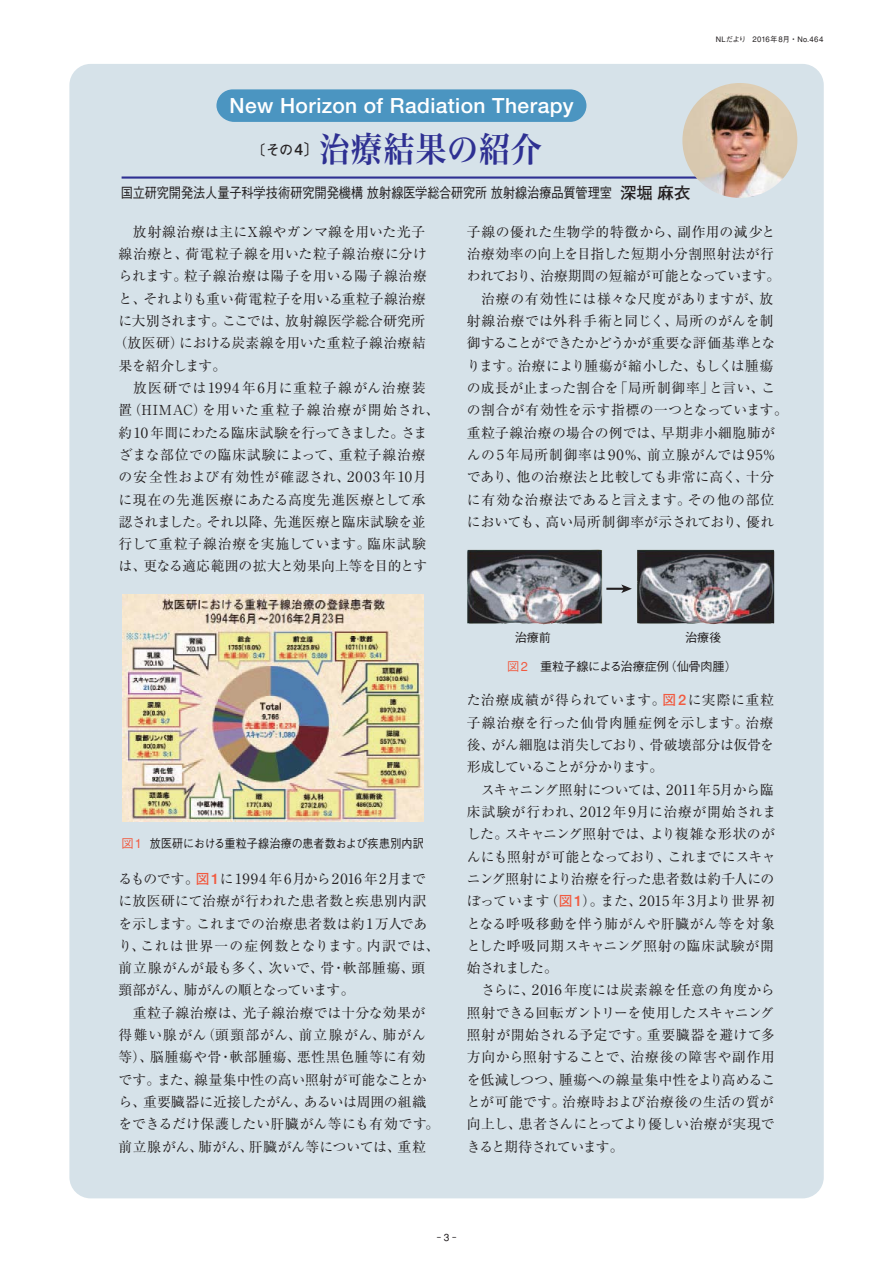
<style>
.page{position:relative;width:893px;height:1263px;background:#fff}
.page>*{position:absolute;margin:0;border:0;box-sizing:border-box;transform-origin:0 0}
.t1{font:34.5px "Hira Min Pro W6 90 msp RKSJ H";letter-spacing:.025em;color:#2e3092;scale:.9 1}
.t2{font:21px "Futo Go B101 Bold 90 msp RKSJ H";letter-spacing:.02em;color:#fff}
.t3{font:14.25px "Gothic BBB Medium 90 msp RKSJ H";letter-spacing:-.015em;color:#231f20;scale:.86 1}
.t4{font:13.8px/22.4px "Ryumin regular 90 msp RKSJ H";letter-spacing:.015em;color:#231f20}
.t5{font:13.8px "Ryumin regular 90 msp RKSJ H";letter-spacing:.065em;color:#231f20}
.t6{font:13.8px "Ryumin regular 90 msp RKSJ H";letter-spacing:-.04em;color:#231f20}
.t7{font:13.8px "Ryumin regular 90 msp RKSJ H";letter-spacing:.075em;color:#231f20}
.t8{font:13.8px "Ryumin regular 90 msp RKSJ H";letter-spacing:-.03em;color:#231f20}
.t9{font:13.8px "Ryumin regular 90 msp RKSJ H";letter-spacing:-.01em;color:#231f20}
.t10{font:13.8px "Ryumin regular 90 msp RKSJ H";letter-spacing:.07em;color:#231f20}
.t11{font:13.8px "Ryumin regular 90 msp RKSJ H";letter-spacing:-.005em;color:#231f20}
.t12{font:13.8px "Ryumin regular 90 msp RKSJ H";letter-spacing:-.025em;color:#231f20}
.t13{font:13.8px "Ryumin regular 90 msp RKSJ H";letter-spacing:.05em;color:#231f20}
.t14{font:13.8px "Ryumin regular 90 msp RKSJ H";letter-spacing:.04em;color:#231f20}
.t15{font:13.8px "Ryumin regular 90 msp RKSJ H";letter-spacing:.035em;color:#231f20}
.t16{font:13.8px "Ryumin regular 90 msp RKSJ H";letter-spacing:-.035em;color:#231f20}
.t17{font:13.5px "Futo Go B101 Bold 90 msp RKSJ H";color:#231f20}
.t18{font:12.15px "Gothic BBB Medium 90 msp RKSJ H";letter-spacing:-.015em;color:#231f20;scale:.91 1}
.t19{font:12.15px "Gothic BBB Medium 90 msp RKSJ H";letter-spacing:-.015em;color:#231f20}
.t20{font:9.75px "Gothic BBB Medium 90 msp RKSJ H";color:#231f20}
.t21{font:7.5px "Gothic BBB Medium 90 msp RKSJ H";color:#231f20}
.s1{font-size:15.9px}
.s2{font-size:15px}
.s3{font-family:"Futo Go B101 Bold 90 msp RKSJ H";font-size:16.5px}
.s4{font-size:7.8px}
.s5{font-size:14.7px}
.s6{color:#f15a40}
.s7{font-size:12.9px;color:#f15a40}
.s8{font-family:"Futo Go B101 Bold 90 msp RKSJ H";color:#f15a40}
.s9{font-family:"Futo Go B101 Bold 90 msp RKSJ H";font-size:14.7px;color:#f15a40}
.s10{font-size:10.2px}
</style>
<div class="page">
<div style="left:69px;top:64px;width:755px;height:1134px;background:#d6e2e9;border-radius:21px"></div>
<svg style="left:216px;top:89px;width:370px;height:33px;background:#4f97c2"></svg>
<hr style="left:122px;top:176px;width:615px;height:3px;background:#2e3092">
<img style="left:682px;top:83px;width:115px;height:115px;border-radius:50%">
<img style="left:122px;top:594px;width:302px;height:228px">
<img style="left:467px;top:550px;width:307px;height:75px">
<svg style="left:606px;top:584px;width:26px;height:9px"></svg>
<h2 class="t2" style="left:230px;top:97px;width:345px">New Horizon of Radiation Therapy</h2>
<p class="t17" style="left:252px;top:145px;width:67px">〔その<span class="s1">4</span><span class="s2">〕</span></p>
<h1 class="t1" style="left:319px;top:136px;width:249px">治療結果の紹介</h1>
<p class="t3" style="left:121px;top:188px;width:664px">国立研究開発法人量子科学技術研究開発機構 放射線医学総合研究所 放射線治療品質管理室 <span class="s3">深堀 麻衣</span></p>
<p class="t21" style="left:716px;top:37px;width:109px">NLだより　<span class="s4">2016</span>年 <span class="s4">8</span>月・No.<span class="s4">464</span></p>
<p class="t4" style="left:119px;top:222px;width:308px">　放射線治療は主にX線やガンマ線を用いた光子</p>
<p class="t13" style="left:119px;top:249px;width:310px">線治療と、荷電粒子線を用いた粒子線治療に分け</p>
<p class="t4" style="left:119px;top:267px;width:310px">られます。粒子線治療は陽子を用いる陽子線治療</p>
<p class="t8" style="left:119px;top:293px;width:309px">と、それよりも重い荷電粒子を用いる重粒子線治療</p>
<p class="t9" style="left:119px;top:316px;width:308px">に大別されます。ここでは、放射線医学総合研究所</p>
<p class="t4" style="left:113px;top:334px;width:314px">（放医研）における炭素線を用いた重粒子線治療結</p>
<p class="t16" style="left:119px;top:360px;width:109px">果を紹介します。</p>
<p class="t10" style="left:119px;top:383px;width:308px">　放医研では<span class="s5">1994</span>年<span class="s5">6</span>月に重粒子線がん治療装</p>
<p class="t5" style="left:119px;top:405px;width:322px">置（HIMAC）を用いた重粒子線治療が開始され、</p>
<p class="t6" style="left:119px;top:427px;width:310px">約<span class="s5">10</span> 年間にわたる臨床試験を行ってきました。さま</p>
<p class="t14" style="left:119px;top:450px;width:308px">ざまな部位での臨床試験によって、重粒子線治療</p>
<p class="t7" style="left:119px;top:472px;width:310px">の安全性および有効性が確認され、<span class="s5">2003</span>年<span class="s5">10</span>月</p>
<p class="t4" style="left:119px;top:490px;width:308px">に現在の先進医療にあたる高度先進医療として承</p>
<p class="t11" style="left:119px;top:517px;width:308px">認されました。それ以降、先進医療と臨床試験を並</p>
<p class="t15" style="left:119px;top:539px;width:309px">行して重粒子線治療を実施しています。臨床試験</p>
<p class="t12" style="left:119px;top:561px;width:310px">は、更なる適応範囲の拡大と効果向上等を目的とす</p>
<p class="t18" style="left:121px;top:839px;width:334px"><span class="s6">図</span><span class="s7">1</span> 放医研における重粒子線治療の患者数および疾患別内訳</p>
<p class="t4" style="left:119px;top:869px;width:322px">るものです。<span class="s8">図</span><span class="s9">1</span>に<span class="s5">1994</span> 年<span class="s5">6</span>月から<span class="s5">2016</span> 年<span class="s5">2</span>月までに放医研にて治療が行われた患者数と疾患別内訳を示します。これまでの治療患者数は約<span class="s5">1</span>万人であり、これは世界一の症例数となります。内訳では、前立腺がんが最も多く、次いで、骨・軟部腫瘍、頭頸部がん、肺がんの順となっています。<br>　重粒子線治療は、光子線治療では十分な効果が得難い腺がん（頭頸部がん、前立腺がん、肺がん等）、脳腫瘍や骨・軟部腫瘍、悪性黒色腫等に有効です。また、線量集中性の高い照射が可能なことから、重要臓器に近接したがん、あるいは周囲の組織をできるだけ保護したい肝臓がん等にも有効です。前立腺がん、肺がん、肝臓がん等については、重粒</p>
<p class="t4" style="left:467px;top:222px;width:322px">子線の優れた生物学的特徴から、副作用の減少と治療効率の向上を目指した短期小分割照射法が行われており、治療期間の短縮が可能となっています。　治療の有効性には様々な尺度がありますが、放射線治療では外科手術と同じく、局所のがんを制御することができたかどうかが重要な評価基準となります。治療により腫瘍が縮小した、もしくは腫瘍の成長が止まった割合を「局所制御率」と言い、この割合が有効性を示す指標の一つとなっています。重粒子線治療の場合の例では、早期非小細胞肺がんの<span class="s5">5</span>年局所制御率は<span class="s5">90</span>%、前立腺がんでは<span class="s5">95</span>%であり、他の治療法と比較しても非常に高く、十分に有効な治療法であると言えます。その他の部位においても、高い局所制御率が示されており、優れ</p>
<p class="t19" style="left:515px;top:633px;width:38px">治療前</p>
<p class="t19" style="left:685px;top:633px;width:38px">治療後</p>
<p class="t19" style="left:507px;top:662px;width:231px"><span class="s6">図</span><span class="s7">2</span> 重粒子線による治療症例（仙骨肉腫）</p>
<p class="t4" style="left:467px;top:691px;width:311px">た治療成績が得られています。<span class="s8">図</span><span class="s9">2</span>に実際に重粒子線治療を行った仙骨肉腫症例を示します。治療後、がん細胞は消失しており、骨破壊部分は仮骨を形成していることが分かります。<br>　スキャニング照射については、<span class="s5">2011</span>年<span class="s5">5</span>月から臨床試験が行われ、<span class="s5">2012</span>年<span class="s5">9</span>月に治療が開始されました。スキャニング照射では、より複雑な形状のがんにも照射が可能となっており、これまでにスキャニング照射により治療を行った患者数は約千人にのぼっています（<span class="s8">図</span><span class="s9">1</span>）。また、<span class="s5">2015</span>年<span class="s5">3</span>月より世界初となる呼吸移動を伴う肺がんや肝臓がん等を対象とした呼吸同期スキャニング照射の臨床試験が開始されました。<br>　さらに、<span class="s5">2016</span> 年度には炭素線を任意の角度から照射できる回転ガントリーを使用したスキャニング照射が開始される予定です。重要臓器を避けて多方向から照射することで、治療後の障害や副作用を低減しつつ、腫瘍への線量集中性をより高めることが可能です。治療時および治療後の生活の質が向上し、患者さんにとってより優しい治療が実現できると期待されています。</p>
<p class="t20" style="left:434px;top:1234px;width:27px">‐<span class="s10">3</span>‐</p>
</div>
